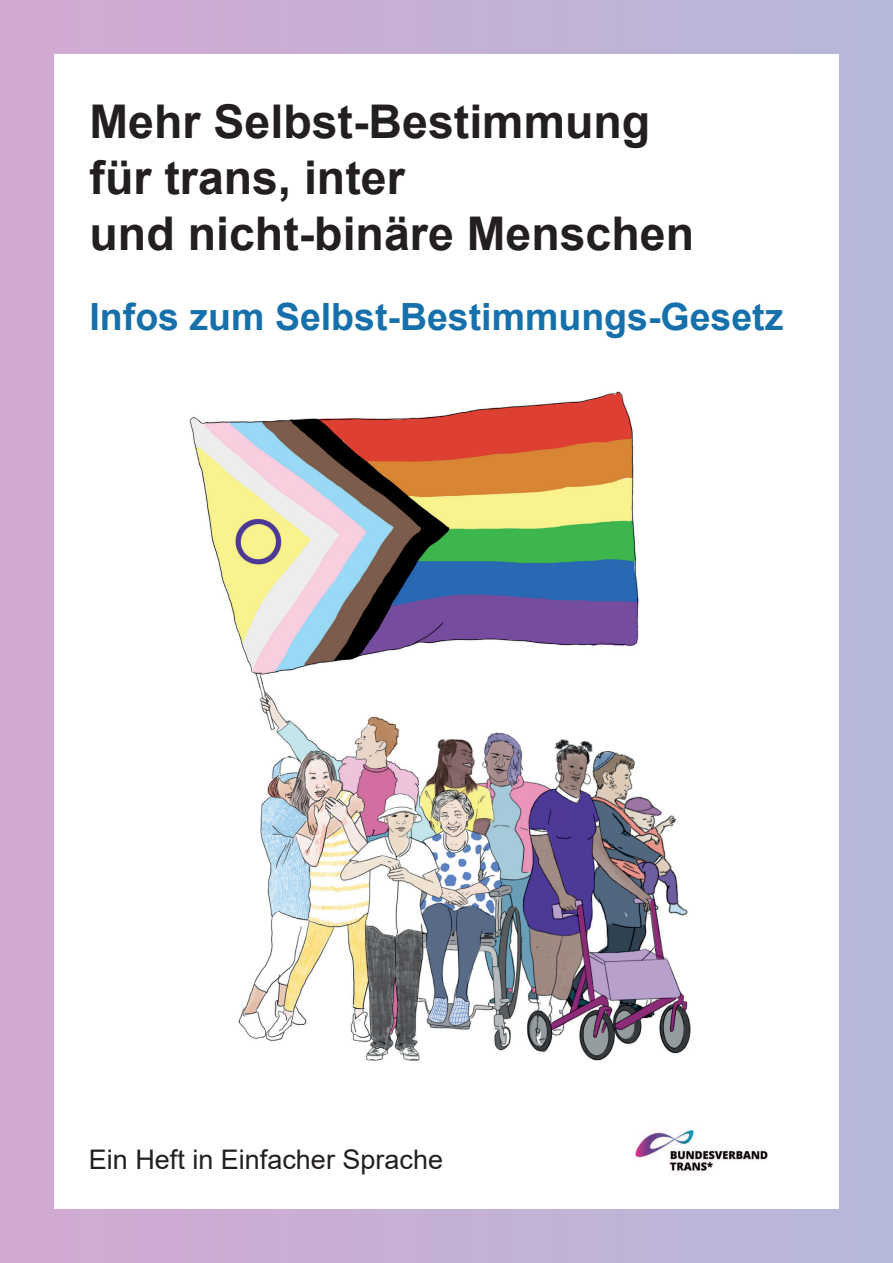
<style>
.page{position:relative;width:893px;height:1263px;background:#fff}
.page>*{position:absolute;margin:0;border:0;box-sizing:border-box;transform-origin:0 0}
.t1{font:700 46.5px/55.8px "Arial";color:#231f20}
.t2{font:700 37.5px "Arial";color:#1570ac}
.t3{font:27px "Arial";color:#231f20}
</style>
<div class="page">
<div style="left:0;top:0;width:893px;height:1263px;background:linear-gradient(to right,#d3a9d1,#b6b8d8)"></div>
<div style="left:54px;top:54px;width:785px;height:1155px;background:#fff"></div>
<img style="left:189px;top:391px;width:502px;height:670px">
<img style="left:634px;top:1129px;width:134px;height:46px">
<p class="t1" style="left:90px;top:98px;width:606px">Mehr Selbst-Bestimmung für trans, inter<br>und nicht-binäre Menschen</p>
<p class="t2" style="left:90px;top:302px;width:695px">Infos zum Selbst-Bestimmungs-Gesetz</p>
<p class="t3" style="left:89px;top:1149px;width:356px">Ein Heft in Einfacher Sprache</p>
</div>
